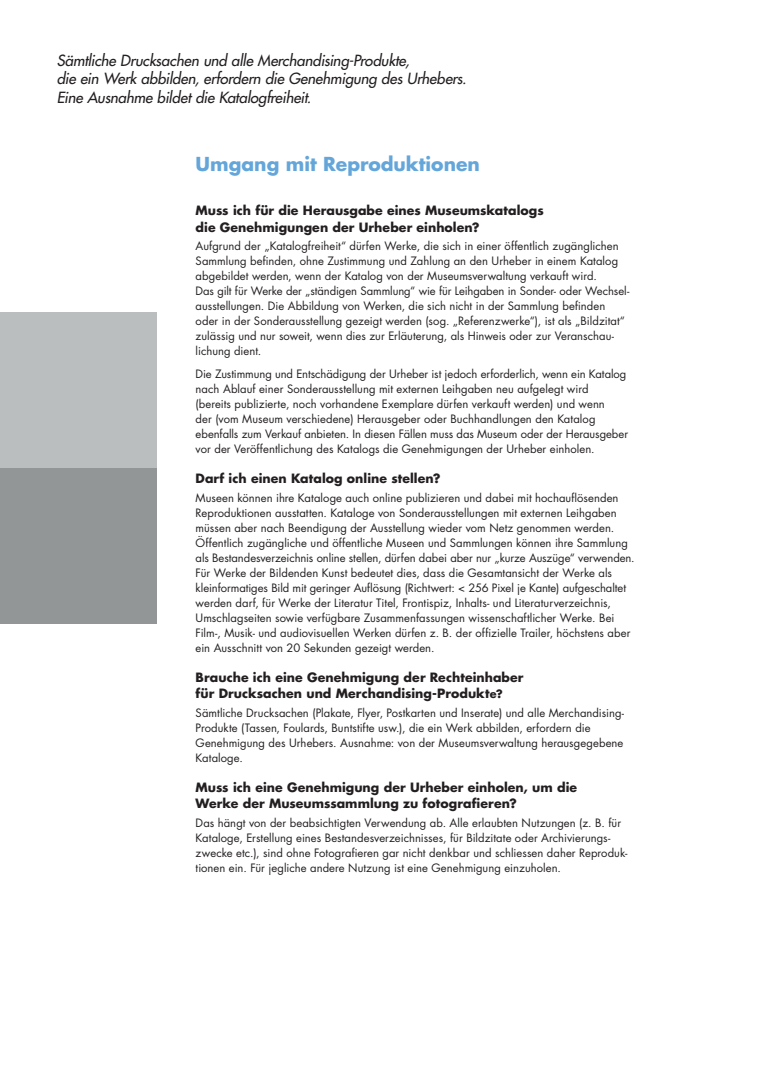
<style>
.page{position:relative;width:780px;height:1092px;background:#fff}
.page>*{position:absolute;margin:0;border:0;box-sizing:border-box;transform-origin:0 0}
.t1{font:700 18.75px "Futura Std";color:#64a6da}
.t2{font:italic 500 15px/18.8px "Futura Std";letter-spacing:-.01em;color:#231f20}
.t3{font:700 12.5px/16.2px "Futura Std";letter-spacing:.005em;color:#231f20}
.t4{font:11.25px/15px "Futura";letter-spacing:.005em;color:#231f20}
.s1{font-size:11.25px}
</style>
<div class="page">
<div style="left:0;top:468px;width:156px;height:156px;background:#929696"></div>
<div style="left:0;top:312px;width:156px;height:156px;background:#bbbebf"></div>
<h2 class="t2" style="left:57px;top:51px;width:411px">Sämtliche Drucksachen und alle Merchandising-Produkte,<br>die ein Werk abbilden, erfordern die Genehmigung des Urhebers.<br>Eine Ausnahme bildet die Katalogfreiheit.</h2>
<h1 class="t1" style="left:196px;top:152px;width:286px">Umgang mit Reproduktionen</h1>
<p class="t3" style="left:196px;top:202px;width:349px">Muss ich für die Herausgabe eines Museumskatalogs die Genehmigungen der Urheber einholen?</p>
<p class="t4" style="left:196px;top:238px;width:435px">Aufgrund der „Katalogfreiheit“ dürfen Werke, die sich in einer öffentlich zugänglichen Sammlung befinden, ohne Zustimmung und Zahlung an den Urheber in einem Katalog abgebildet werden, wenn der Katalog von der Museumsverwaltung verkauft wird.<br>Das gilt für Werke der „ständigen Sammlung“ wie für Leihgaben in Sonder- oder Wechsel&shy;ausstellungen. Die Abbildung von Werken, die sich nicht in der Sammlung befinden oder in der Sonderausstellung gezeigt werden (sog. „Referenzwerke“), ist als „Bildzitat“ zulässig und nur soweit, wenn dies zur Erläuterung, als Hinweis oder zur Veranschau&shy;lichung dient.</p>
<p class="t4" style="left:196px;top:366px;width:434px">Die Zustimmung und Entschädigung der Urheber ist jedoch erforderlich, wenn ein Katalog nach Ablauf einer Sonderausstellung mit externen Leihgaben neu aufgelegt wird<br>(bereits publizierte, noch vorhandene Exemplare dürfen verkauft werden) und wenn<br>der (vom Museum verschiedene) Herausgeber oder Buchhandlungen den Katalog ebenfalls zum Verkauf anbieten. In diesen Fällen muss das Museum oder der Herausgeber vor der Veröffentlichung des Katalogs die Genehmigungen der Urheber einholen.</p>
<p class="t3" style="left:196px;top:470px;width:246px">Darf ich einen Katalog online stellen?</p>
<p class="t4" style="left:196px;top:490px;width:440px">Museen können ihre Kataloge auch online publizieren und dabei mit hochauflösenden Reproduktionen ausstatten. Kataloge von Sonderausstellungen mit externen Leihgaben müssen aber nach Beendigung der Ausstellung wieder vom Netz genommen werden.<br>Öffentlich zugängliche und öffentliche Museen und Sammlungen können ihre Sammlung als Bestandesverzeichnis online stellen, dürfen dabei aber nur „kurze Auszüge“ verwenden.<br>Für Werke der Bildenden Kunst bedeutet dies, dass die Gesamtansicht der Werke als kleinformatiges Bild mit geringer Auflösung (Richtwert: &lt; 256 Pixel je Kante) aufgeschaltet werden darf, für Werke der Literatur Titel, Frontispiz, Inhalts- und Literaturverzeichnis, Umschlagseiten sowie verfügbare Zusammenfassungen wissenschaftlicher Werke. Bei Film-, Musik- und audiovisuellen Werken dürfen z. B. der offizielle Trailer, höchstens aber ein Ausschnitt von 20 Sekunden gezeigt werden.</p>
<p class="t3" style="left:196px;top:668px;width:329px">Brauche ich eine Genehmigung der Rechteinhaber für Drucksachen und Merchandising-Produkt<span class="s1">e?</span></p>
<p class="t4" style="left:196px;top:705px;width:430px">Sämtliche Drucksachen (Plakate, Flyer, Postkarten und Inserate) und alle Merchandising-Produkte (Tassen, Foulards, Buntstifte usw.), die ein Werk abbilden, erfordern die Genehmigung des Urhebers. Ausnahme: von der Museumsverwaltung herausgegebene Kataloge.</p>
<p class="t3" style="left:196px;top:778px;width:383px">Muss ich eine Genehmigung der Urheber einholen, um die<br>Werke der Museumssammlung zu fotografieren?</p>
<p class="t4" style="left:196px;top:815px;width:433px">Das hängt von der beabsichtigten Verwendung ab. Alle erlaubten Nutzungen (z. B. für Kataloge, Erstellung eines Bestandesverzeichnisses, für Bildzitate oder Archivierungs&shy;zwecke etc.), sind ohne Fotografieren gar nicht denkbar und schliessen daher Reproduk&shy;tionen ein. Für jegliche andere Nutzung ist eine Genehmigung einzuholen.</p>
</div>
